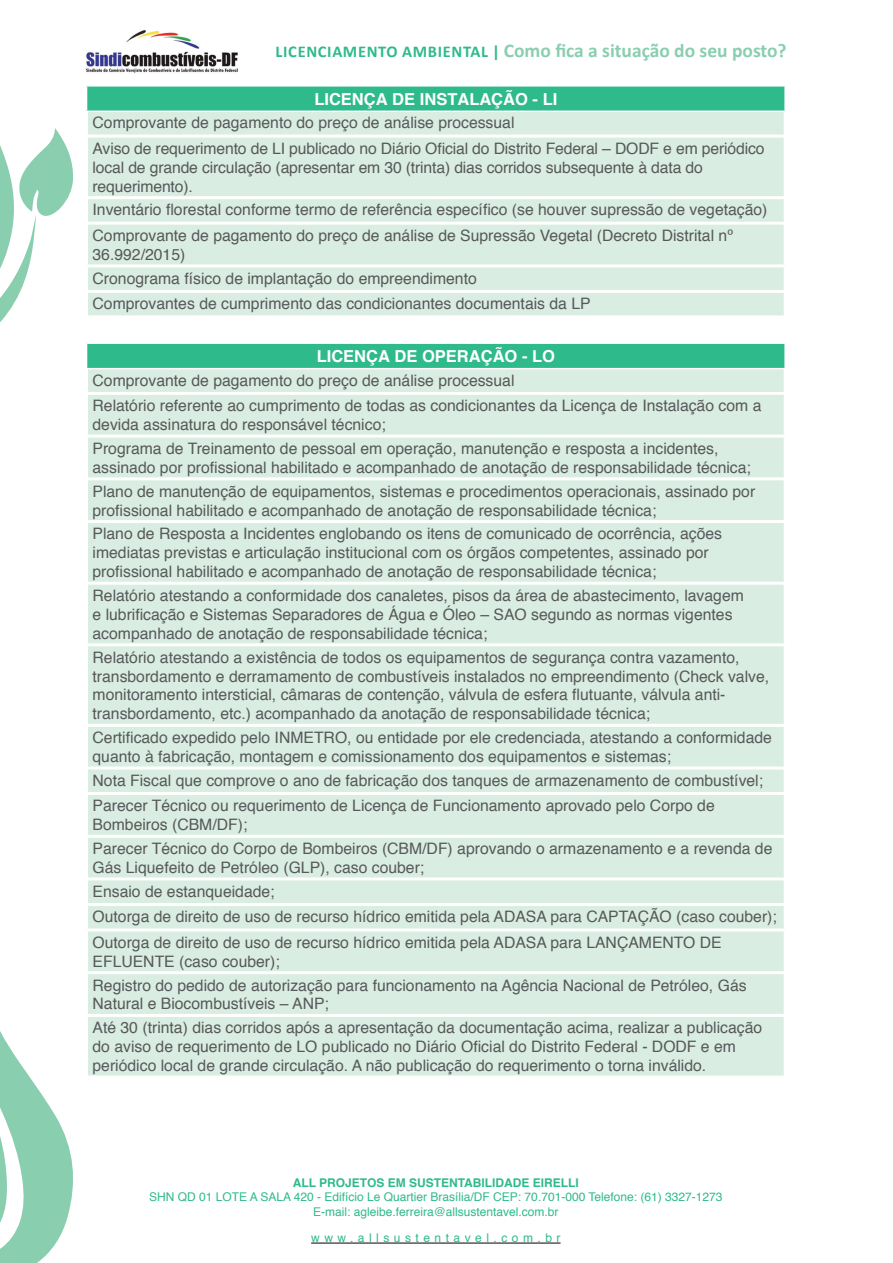
<style>
.page{position:relative;width:893px;height:1263px;background:#fff}
.page>*{position:absolute;margin:0;border:0;box-sizing:border-box;transform-origin:0 0}
.t1{font:700 19.5px "Calibri";color:#8aceb0}
.t2{font:700 16.5px "Helvetica";color:#fff}
.t3{font:15.75px/18.9px "Helvetica";color:#57585a}
.t4{font:12px/14.4px "Helvetica";color:#2fba8c;text-align:center}
.t5{font:700 12px "Helvetica";color:#2fba8c}
.t6{font:12px "Helvetica";letter-spacing:.375em;color:#2fba8c}
.s1{font-size:16.5px;color:#2fba8c}
</style>
<div class="page">
<hr style="left:311px;top:1243px;width:250px;height:1px;background:#000">
<svg style="left:0;top:128px;width:73px;height:194px"></svg>
<svg style="left:0;top:1031px;width:73px;height:232px"></svg>
<img style="left:86px;top:30px;width:152px;height:43px">
<div style="left:87px;top:86px;width:698px;height:25px;background:#2fba8c"></div>
<div style="left:88px;top:112px;width:696px;height:203px;background:#d9ede2"></div>
<hr style="left:86px;top:85px;width:700px;height:2px;background:#fff">
<hr style="left:784px;top:87px;width:2px;height:24px;background:#fff">
<hr style="left:85px;top:135px;width:702px;height:3px;background:#fff">
<hr style="left:85px;top:196px;width:702px;height:3px;background:#fff">
<hr style="left:85px;top:222px;width:702px;height:3px;background:#fff">
<hr style="left:85px;top:264px;width:702px;height:3px;background:#fff">
<hr style="left:85px;top:290px;width:702px;height:3px;background:#fff">
<div style="left:87px;top:343px;width:698px;height:26px;background:#2fba8c"></div>
<div style="left:88px;top:369px;width:696px;height:706px;background:#d9ede2"></div>
<hr style="left:86px;top:342px;width:700px;height:2px;background:#fff">
<hr style="left:784px;top:344px;width:2px;height:24px;background:#fff">
<hr style="left:86px;top:368px;width:700px;height:1px;background:#fff">
<hr style="left:85px;top:392px;width:702px;height:3px;background:#fff">
<hr style="left:85px;top:435px;width:702px;height:3px;background:#fff">
<hr style="left:85px;top:477px;width:702px;height:3px;background:#fff">
<hr style="left:85px;top:520px;width:702px;height:3px;background:#fff">
<hr style="left:85px;top:582px;width:702px;height:3px;background:#fff">
<hr style="left:85px;top:643px;width:702px;height:3px;background:#fff">
<hr style="left:85px;top:724px;width:702px;height:3px;background:#fff">
<hr style="left:85px;top:766px;width:702px;height:3px;background:#fff">
<hr style="left:85px;top:792px;width:702px;height:3px;background:#fff">
<hr style="left:85px;top:835px;width:702px;height:3px;background:#fff">
<hr style="left:85px;top:877px;width:702px;height:3px;background:#fff">
<hr style="left:85px;top:903px;width:702px;height:3px;background:#fff">
<hr style="left:85px;top:928px;width:702px;height:3px;background:#fff">
<hr style="left:85px;top:971px;width:702px;height:3px;background:#fff">
<hr style="left:85px;top:1014px;width:702px;height:3px;background:#fff">
<p class="t1" style="left:276px;top:38px;width:512px"><span class="s1">LICENCIAMENTO AMBIENTAL |</span> Como fica a situação do seu posto?</p>
<p class="t2" style="left:314px;top:86px;width:244px">LICENÇA DE INSTALAÇÃO - LI</p>
<p class="t3" style="left:93px;top:111px;width:673px;line-height:25.5px">Comprovante de pagamento do preço de análise processual<br>Aviso de requerimento de LI publicado no Diário Oficial do Distrito Federal – DODF e em periódico</p>
<p class="t3" style="left:93px;top:158px;width:612px">local de grande circulação (apresentar em 30 (trinta) dias corridos subsequente à data do requerimento).</p>
<p class="t3" style="left:93px;top:198px;width:676px;line-height:25.5px">Inventário florestal conforme termo de referência específico (se houver supressão de vegetação)<br>Comprovante de pagamento do preço de análise de Supressão Vegetal (Decreto Distrital nº</p>
<p class="t3" style="left:93px;top:243px;width:386px;line-height:23.9px">36.992/2015)<br>Cronograma físico de implantação do empreendimento</p>
<p class="t3" style="left:93px;top:295px;width:500px">Comprovantes de cumprimento das condicionantes documentais da LP</p>
<p class="t2" style="left:317px;top:343px;width:240px">LICENÇA DE OPERAÇÃO - LO</p>
<p class="t3" style="left:93px;top:368px;width:670px;line-height:25.5px">Comprovante de pagamento do preço de análise processual<br>Relatório referente ao cumprimento de todas as condicionantes da Licença de Instalação com a</p>
<p class="t3" style="left:93px;top:413px;width:627px;line-height:23.9px">devida assinatura do responsável técnico;<br>Programa de Treinamento de pessoal em operação, manutenção e resposta a incidentes,</p>
<p class="t3" style="left:93px;top:456px;width:664px;line-height:23.9px">assinado por profissional habilitado e acompanhado de anotação de responsabilidade técnica;<br>Plano de manutenção de equipamentos, sistemas e procedimentos operacionais, assinado por</p>
<p class="t3" style="left:93px;top:499px;width:631px;line-height:23.9px">profissional habilitado e acompanhado de anotação de responsabilidade técnica;<br>Plano de Resposta a Incidentes englobando os itens de comunicado de ocorrência, ações</p>
<p class="t3" style="left:93px;top:544px;width:618px">imediatas previstas e articulação institucional com os órgãos competentes, assinado por profissional habilitado e acompanhado de anotação de responsabilidade técnica;</p>
<p class="t3" style="left:93px;top:586px;width:653px">Relatório atestando a conformidade dos canaletes, pisos da área de abastecimento, lavagem e lubrificação e Sistemas Separadores de Água e Óleo – SAO segundo as normas vigentes acompanhado de anotação de responsabilidade técnica;</p>
<p class="t3" style="left:93px;top:648px;width:678px">Relatório atestando a existência de todos os equipamentos de segurança contra vazamento, transbordamento e derramamento de combustíveis instalados no empreendimento (Check valve, monitoramento intersticial, câmaras de contenção, válvula de esfera flutuante, válvula anti&shy;transbordamento, etc.) acompanhado da anotação de responsabilidade técnica;</p>
<p class="t3" style="left:93px;top:729px;width:681px">Certificado expedido pelo INMETRO, ou entidade por ele credenciada, atestando a conformidade quanto à fabricação, montagem e comissionamento dos equipamentos e sistemas;</p>
<p class="t3" style="left:93px;top:768px;width:672px;line-height:25.5px">Nota Fiscal que comprove o ano de fabricação dos tanques de armazenamento de combustível;<br>Parecer Técnico ou requerimento de Licença de Funcionamento aprovado pelo Corpo de</p>
<p class="t3" style="left:93px;top:813px;width:681px;line-height:23.9px">Bombeiros (CBM/DF);<br>Parecer Técnico do Corpo de Bombeiros (CBM/DF) aprovando o armazenamento e a revenda de</p>
<p class="t3" style="left:93px;top:856px;width:333px;line-height:23.9px">Gás Liquefeito de Petróleo (GLP), caso couber;<br>Ensaio de estanqueidade;</p>
<p class="t3" style="left:93px;top:904px;width:686px;line-height:25.5px">Outorga de direito de uso de recurso hídrico emitida pela ADASA para CAPTAÇÃO (caso couber);<br>Outorga de direito de uso de recurso hídrico emitida pela ADASA para LANÇAMENTO DE</p>
<p class="t3" style="left:93px;top:950px;width:656px;line-height:23.9px">EFLUENTE (caso couber);<br>Registro do pedido de autorização para funcionamento na Agência Nacional de Petróleo, Gás</p>
<p class="t3" style="left:93px;top:992px;width:671px;line-height:23.9px">Natural e Biocombustíveis – ANP;<br>Até 30 (trinta) dias corridos após a apresentação da documentação acima, realizar a publicação</p>
<p class="t3" style="left:93px;top:1038px;width:645px">do aviso de requerimento de LO publicado no Diário Oficial do Distrito Federal - DODF e em periódico local de grande circulação. A não publicação do requerimento o torna inválido.</p>
<p class="t5" style="left:293px;top:1173px;width:288px">ALL PROJETOS EM SUSTENTABILIDADE EIRELLI</p>
<p class="t4" style="left:149px;top:1190px;width:575px">SHN QD 01 LOTE A SALA 420 - Edifício Le Quartier Brasília/DF CEP: 70.701-000 Telefone: (61) 3327-1273<br>E-mail: agleibe.ferreira@allsustentavel.com.br</p>
<p class="t6" style="left:311px;top:1229px;width:251px">www.allsustentavel.com.br</p>
</div>
